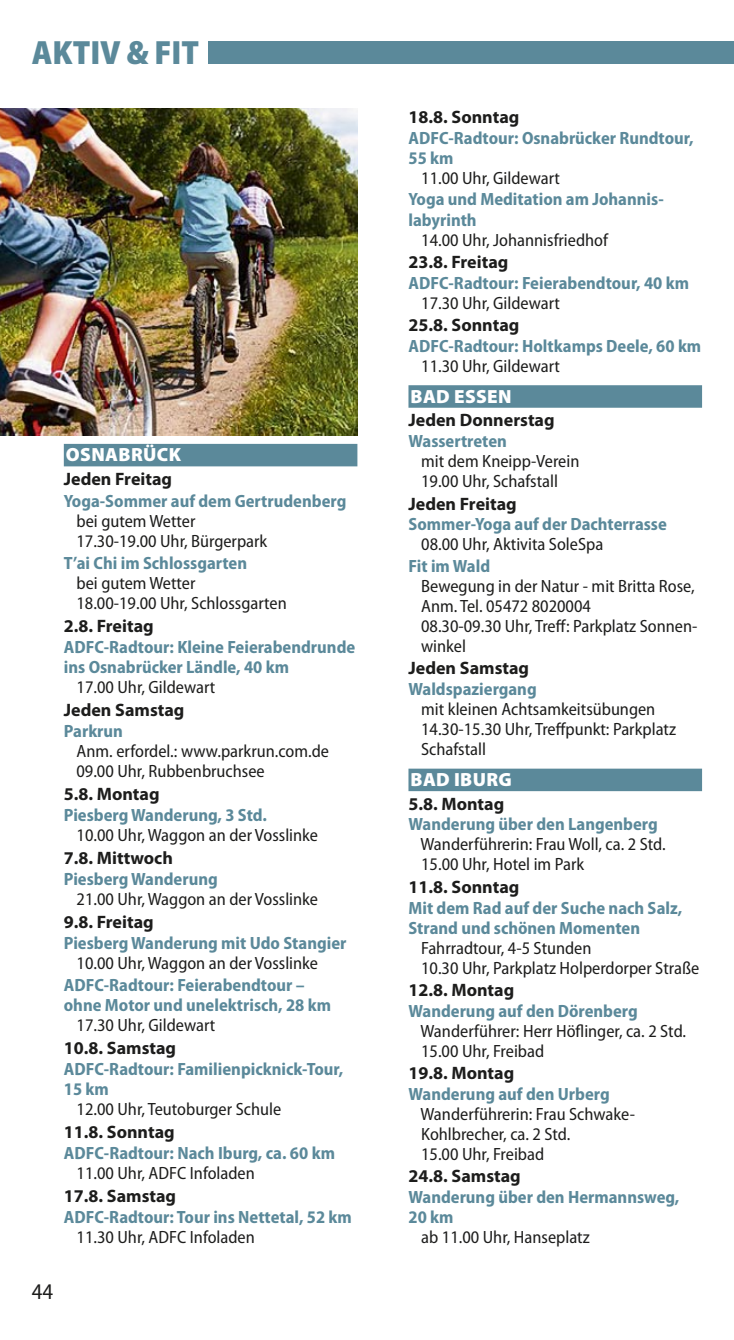
<style>
.page{position:relative;width:734px;height:1340px;background:#fff}
.page>*{position:absolute;margin:0;border:0;box-sizing:border-box;transform-origin:0 0}
.t1{font:900 semi-condensed 33.75px "Myriad Pro";color:#5b899a}
.t2{font:semi-condensed 22.5px "Myriad Pro";color:#1d1d1c}
.t3{font:900 19.12px "Myriad Pro";letter-spacing:.02em;color:#fff}
.t4{font:700 18px "Myriad Pro";color:#1d1d1c}
.t5{font:semi-condensed 17.78px/20px "Myriad Pro";color:#1d1d1c}
.t6{font:700 semi-condensed 17.78px/20px "Myriad Pro";color:#5b899a}
.s1{font-weight:700;color:#5b899a}
.s2{font-weight:400;color:#1d1d1c}
</style>
<div class="page">
<svg style="left:733px;top:41px;width:1px;height:23px"></svg>
<div style="left:208px;top:41px;width:525px;height:23px;background:#5b899a"></div>
<div style="left:64px;top:444px;width:293px;height:22px;background:#5b899a"></div>
<div style="left:408px;top:385px;width:294px;height:23px;background:#5b899a"></div>
<div style="left:408px;top:768px;width:294px;height:23px;background:#5b899a"></div>
<img style="left:0;top:108px;width:357px;height:328px">
<p class="t1" style="left:32px;top:32px;width:169px">AKTIV &amp; FIT</p>
<p class="t3" style="left:66px;top:443px;width:117px">OSNABRÜCK</p>
<p class="t4" style="left:64px;top:472px;width:110px">Jeden Freitag</p>
<p class="t5" style="left:76px;top:492px;width:271px;text-indent:-13px"><span class="s1">Yoga-Sommer auf dem Gertrudenberg </span>bei gutem Wetter<br>17.30-19.00 Uhr, Bürgerpark</p>
<p class="t5" style="left:76px;top:554px;width:212px;text-indent:-13px"><span class="s1">T’ai Chi im Schlossgarten<br></span>bei gutem Wetter<br>18.00-19.00 Uhr, Schlossgarten</p>
<p class="t4" style="left:64px;top:619px;width:91px">2.8. Freitag</p>
<p class="t6" style="left:64px;top:638px;width:293px">ADFC-Radtour: Kleine Feierabendrunde</p>
<p class="t6" style="left:64px;top:658px;width:227px">ins Osnabrücker Ländle, 40 km</p>
<p class="t5" style="left:77px;top:678px;width:140px">17.00 Uhr, Gildewart</p>
<p class="t4" style="left:64px;top:703px;width:122px">Jeden Samstag</p>
<p class="t5" style="left:76px;top:722px;width:254px;text-indent:-13px"><span class="s1">Parkrun<br></span>Anm. erfordel.: www.parkrun.com.de<br>09.00 Uhr, Rubbenbruchsee</p>
<p class="t4" style="left:64px;top:787px;width:97px">5.8. Montag</p>
<p class="t5" style="left:77px;top:806px;width:243px;text-indent:-13px"><span class="s1">Piesberg Wanderung, 3 Std.<br></span>10.00 Uhr, Waggon an der Vosslinke</p>
<p class="t4" style="left:64px;top:851px;width:110px">7.8. Mittwoch</p>
<p class="t5" style="left:77px;top:870px;width:243px;text-indent:-13px"><span class="s1">Piesberg Wanderung<br></span>21.00 Uhr, Waggon an der Vosslinke</p>
<p class="t4" style="left:64px;top:914px;width:91px">9.8. Freitag</p>
<p class="t6" style="left:77px;top:934px;width:271px;text-indent:-13px">Piesberg Wanderung mit Udo Stangier<br><span class="s2">10.00 Uhr, Waggon an der Vosslinke</span></p>
<p class="t6" style="left:64px;top:976px;width:242px">ADFC-Radtour: Feierabendtour –</p>
<p class="t6" style="left:64px;top:996px;width:269px">ohne Motor und unelektrisch, 28 km</p>
<p class="t5" style="left:77px;top:1016px;width:140px">17.30 Uhr, Gildewart</p>
<p class="t4" style="left:64px;top:1041px;width:114px">10.8. Samstag</p>
<p class="t6" style="left:64px;top:1060px;width:281px">ADFC-Radtour: Familienpicknick-Tour,</p>
<p class="t6" style="left:64px;top:1080px;width:47px">15 km</p>
<p class="t5" style="left:77px;top:1100px;width:206px">12.00 Uhr, Teutoburger Schule</p>
<p class="t4" style="left:64px;top:1125px;width:112px">11.8. Sonntag</p>
<p class="t6" style="left:77px;top:1144px;width:260px;text-indent:-13px">ADFC-Radtour: Nach Iburg, ca. 60 km<br><span class="s2">11.00 Uhr, ADFC Infoladen</span></p>
<p class="t4" style="left:64px;top:1189px;width:114px">17.8. Samstag</p>
<p class="t6" style="left:77px;top:1208px;width:277px;text-indent:-13px">ADFC-Radtour: Tour ins Nettetal, 52 km<br><span class="s2">11.30 Uhr, ADFC Infoladen</span></p>
<p class="t2" style="left:32px;top:1283px;width:23px">44</p>
<p class="t4" style="left:408px;top:110px;width:112px">18.8. Sonntag</p>
<p class="t6" style="left:408px;top:129px;width:286px">ADFC-Radtour: Osnabrücker Rundtour,</p>
<p class="t6" style="left:408px;top:149px;width:47px">55 km</p>
<p class="t5" style="left:421px;top:169px;width:140px">11.00 Uhr, Gildewart</p>
<p class="t6" style="left:408px;top:191px;width:257px">Yoga und Meditation am Johannis -</p>
<p class="t6" style="left:408px;top:211px;width:70px">labyrinth</p>
<p class="t5" style="left:421px;top:231px;width:188px">14.00 Uhr, Johannisfriedhof</p>
<p class="t4" style="left:408px;top:255px;width:101px">23.8. Freitag</p>
<p class="t6" style="left:421px;top:274px;width:269px;text-indent:-13px">ADFC-Radtour: Feierabendtour, 40 km<br><span class="s2">17.30 Uhr, Gildewart</span></p>
<p class="t4" style="left:408px;top:318px;width:112px">25.8. Sonntag</p>
<p class="t6" style="left:421px;top:337px;width:281px;text-indent:-13px">ADFC-Radtour: Holtkamps Deele, 60 km<br><span class="s2">11.30 Uhr, Gildewart</span></p>
<p class="t3" style="left:410px;top:385px;width:103px">BAD ESSEN</p>
<p class="t4" style="left:408px;top:413px;width:148px">Jeden Donnerstag</p>
<p class="t5" style="left:421px;top:432px;width:160px;text-indent:-13px"><span class="s1">Wassertreten<br></span>mit dem Kneipp-Verein<br>19.00 Uhr, Schafstall</p>
<p class="t4" style="left:408px;top:496px;width:110px">Jeden Freitag</p>
<p class="t6" style="left:421px;top:515px;width:247px;text-indent:-13px">Sommer-Yoga auf der Dachterrasse<br><span class="s2">08.00 Uhr, Aktivita SoleSpa</span></p>
<p class="t5" style="left:421px;top:557px;width:278px;text-indent:-13px"><span class="s1">Fit im Wald<br></span>Bewegung in der Natur - mit Britta Rose,<br>Anm. Tel. 05472 8020004<br>08.30-09.30 Uhr, Treff: Parkplatz Sonnen&shy;winkel</p>
<p class="t4" style="left:408px;top:661px;width:122px">Jeden Samstag</p>
<p class="t5" style="left:421px;top:680px;width:256px;text-indent:-13px"><span class="s1">Waldspaziergang<br></span>mit kleinen Achtsamkeitsübungen<br>14.30-15.30 Uhr, Treffpunkt: Parkplatz<br>Schafstall</p>
<p class="t3" style="left:410px;top:768px;width:103px">BAD IBURG</p>
<p class="t4" style="left:408px;top:797px;width:97px">5.8. Montag</p>
<p class="t5" style="left:420px;top:816px;width:246px;text-indent:-12px"><span class="s1">Wanderung über den Langenberg<br></span>Wanderführerin: Frau Woll, ca. 2 Std.<br>15.00 Uhr, Hotel im Park</p>
<p class="t4" style="left:408px;top:880px;width:112px">11.8. Sonntag</p>
<p class="t6" style="left:408px;top:899px;width:275px">Mit dem Rad auf der Suche nach Salz,</p>
<p class="t6" style="left:408px;top:919px;width:233px">Strand und schönen Momenten</p>
<p class="t5" style="left:421px;top:939px;width:172px">Fahrradtour, 4-5 Stunden</p>
<p class="t5" style="left:421px;top:959px;width:280px">10.30 Uhr, Parkplatz Holperdorper Straße</p>
<p class="t4" style="left:408px;top:983px;width:107px">12.8. Montag</p>
<p class="t5" style="left:420px;top:1002px;width:267px;text-indent:-12px"><span class="s1">Wanderung auf den Dörenberg<br></span>Wanderführer: Herr Höflinger, ca. 2 Std.<br>15.00 Uhr, Freibad</p>
<p class="t4" style="left:408px;top:1066px;width:107px">19.8. Montag</p>
<p class="t5" style="left:420px;top:1085px;width:216px;text-indent:-12px"><span class="s1">Wanderung auf den Urberg<br></span>Wanderführerin: Frau Schwake-<br>Kohlbrecher, ca. 2 Std.<br>15.00 Uhr, Freibad</p>
<p class="t4" style="left:408px;top:1169px;width:114px">24.8. Samstag</p>
<p class="t6" style="left:408px;top:1188px;width:272px">Wanderung über den Hermannsweg,</p>
<p class="t6" style="left:408px;top:1208px;width:47px">20 km</p>
<p class="t5" style="left:421px;top:1228px;width:170px">ab 11.00 Uhr, Hanseplatz</p>
</div>
